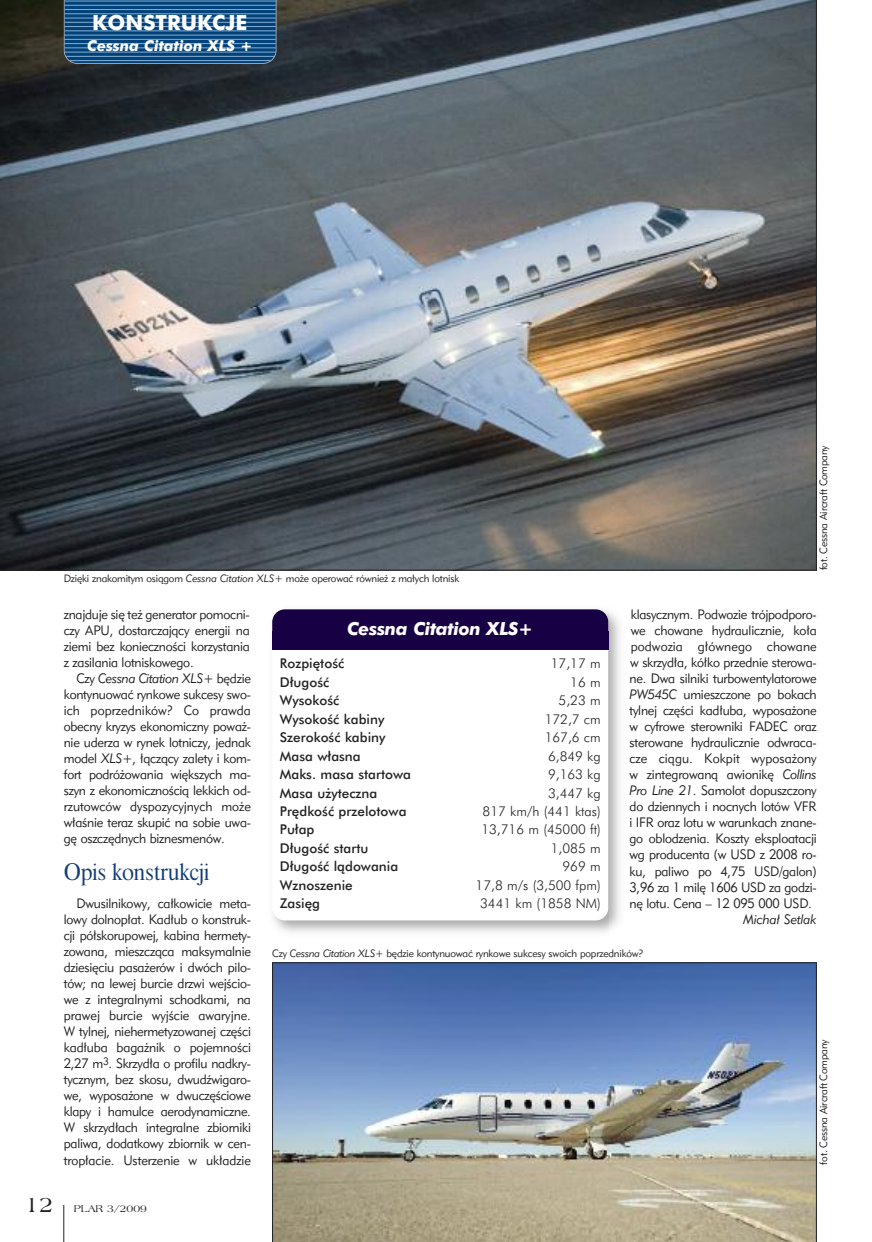
<style>
.page{position:relative;width:872px;height:1242px;background:#fff}
.page>*{position:absolute;margin:0;border:0;box-sizing:border-box;transform-origin:0 0}
.t1{font:22.5px "Dutch 801 Hd EU";letter-spacing:-.015em;color:#113d75}
.t2{font:21px "Futura EU Bold OTF";color:#fff}
.t3{font:italic 700 18px "Futura EU";letter-spacing:-.02em;color:#fff}
.t4{font:italic 700 15px "Futura EU";color:#fff}
.t5{font:13.5px/16px "Geometric 415 Lt EU";letter-spacing:-.015em;color:#222225;text-align:justify;scale:.95 1}
.t6{font:13.5px "Futura Md EU";color:#222225}
.t7{font:13.5px "Futura Lt EU";color:#222225}
.t8{font:italic 13.5px "Geometric 415 Lt EU";color:#222225;scale:.95 1}
.t9{font:10.5px "Geometric 415 Lt EU";letter-spacing:-.015em;color:#222225}
.t10{font:10.5px "Americana EU";color:#222225}
.s1{font-style:italic}
.s2{font-size:22.5px}
</style>
<div class="page">
<hr style="left:64px;top:1205px;width:1px;height:37px;background:#222225">
<img style="left:0;top:0;width:816px;height:570px">
<img style="left:272px;top:962px;width:544px;height:280px">
<img style="left:273px;top:609px;width:347px;height:323px">
<div style="left:272px;top:609px;width:336px;height:311px;background:#fff;border-radius:13px"></div>
<div style="left:272px;top:609px;width:336px;height:35px;background:#180044;border-radius:13px"></div>
<div style="left:272px;top:631px;width:336px;height:18px;background:#180044"></div>
<svg style="left:64px;top:0;width:212px;height:64px;background:#225c8e"></svg>
<h2 class="t2" style="left:92px;top:10px;width:157px">KONSTRUKCJE</h2>
<p class="t4" style="left:87px;top:36px;width:167px">Cessna Citation XLS +</p>
<p class="t9" style="left:64px;top:572px;width:397px">Dzięki znakomitym osiągom <span class="s1">Cessna Citation XLS+</span> może operować również z małych lotnisk</p>
<p class="t9" style="left:817px;top:570px;width:127px;rotate:-90deg">fot. Cessna Aircraft Company</p>
<p class="t5" style="left:64px;top:605px;width:197px">znajduje się też generator pomocni&shy;czy APU, dostarczający energii na ziemi bez konieczności korzystania z zasilania lotniskowego.</p>
<p class="t5" style="left:64px;top:670px;width:198px;text-indent:13px">Czy <span class="s1">Cessna Citation XLS+</span> będzie kontynuować rynkowe sukcesy swo&shy;ich poprzedników? Co prawda obecny kryzys ekonomiczny poważ&shy;nie uderza w rynek lotniczy, jednak model <span class="s1">XLS+</span>, łączący zalety i kom&shy;fort podróżowania większych ma&shy;szyn z ekonomicznością lekkich od&shy;rzutowców dyspozycyjnych może właśnie teraz skupić na sobie uwa&shy;gę oszczędnych biznesmenów.</p>
<h1 class="t1" style="left:64px;top:858px;width:147px">Opis konstrukcji</h1>
<p class="t5" style="left:64px;top:894px;width:198px;text-indent:13px">Dwusilnikowy, całkowicie meta&shy;lowy dolnopłat. Kadłub o konstruk&shy;cji półskorupowej, kabina hermety&shy;zowana, mieszcząca maksymalnie dziesięciu pasażerów i dwóch pilo&shy;tów; na lewej burcie drzwi wejścio&shy;we z integralnymi schodkami, na prawej burcie wyjście awaryjne.<br>W tylnej, niehermetyzowanej części kadłuba bagażnik o pojemności 2,27 m<sup>3</sup>. Skrzydła o profilu nadkry&shy;tycznym, bez skosu, dwudźwigaro&shy;we, wyposażone w dwuczęściowe klapy i hamulce aerodynamiczne.<br>W skrzydłach integralne zbiorniki paliwa, dodatkowy zbiornik w cen&shy;tropłacie. Usterzenie w układzie</p>
<p class="t10" style="left:25px;top:1202px;width:124px"><span class="s2">12</span> PLAR 3/2009</p>
<h3 class="t3" style="left:347px;top:617px;width:188px">Cessna Citation XLS+</h3>
<p class="t6" style="left:280px;top:655px;width:66px">Rozpiętość</p>
<p class="t7" style="left:551px;top:655px;width:51px">17,17 m</p>
<p class="t6" style="left:280px;top:674px;width:51px">Długość</p>
<p class="t7" style="left:570px;top:674px;width:32px">16 m</p>
<p class="t6" style="left:280px;top:692px;width:61px">Wysokość</p>
<p class="t7" style="left:558px;top:692px;width:44px">5,23 m</p>
<p class="t6" style="left:280px;top:710px;width:106px">Wysokość kabiny</p>
<p class="t7" style="left:544px;top:710px;width:58px">172,7 cm</p>
<p class="t6" style="left:280px;top:729px;width:107px">Szerokość kabiny</p>
<p class="t7" style="left:544px;top:729px;width:58px">167,6 cm</p>
<p class="t6" style="left:280px;top:747px;width:82px">Masa własna</p>
<p class="t7" style="left:548px;top:747px;width:54px">6,849 kg</p>
<p class="t6" style="left:280px;top:766px;width:133px">Maks. masa startowa</p>
<p class="t7" style="left:548px;top:766px;width:54px">9,163 kg</p>
<p class="t6" style="left:280px;top:784px;width:99px">Masa użyteczna</p>
<p class="t7" style="left:548px;top:784px;width:54px">3,447 kg</p>
<p class="t6" style="left:280px;top:803px;width:128px">Prędkość przelotowa</p>
<p class="t7" style="left:482px;top:803px;width:120px">817 km/h (441 ktas)</p>
<p class="t6" style="left:280px;top:821px;width:36px">Pułap</p>
<p class="t7" style="left:481px;top:821px;width:121px">13,716 m (45000 ft)</p>
<p class="t6" style="left:280px;top:840px;width:90px">Długość startu</p>
<p class="t7" style="left:551px;top:840px;width:51px">1,085 m</p>
<p class="t6" style="left:280px;top:858px;width:120px">Długość lądowania</p>
<p class="t7" style="left:562px;top:858px;width:40px">969 m</p>
<p class="t6" style="left:280px;top:877px;width:74px">Wznoszenie</p>
<p class="t7" style="left:475px;top:877px;width:127px">17,8 m/s (3,500 fpm)</p>
<p class="t6" style="left:280px;top:895px;width:42px">Zasięg</p>
<p class="t7" style="left:480px;top:895px;width:122px">3441 km (1858 NM)</p>
<p class="t5" style="left:629px;top:605px;width:198px">klasycznym. Podwozie trójpodporo&shy;we chowane hydraulicznie, koła podwozia głównego chowane w skrzydła, kółko przednie sterowa&shy;ne. Dwa silniki turbowentylatorowe <span class="s1">PW545C</span> umieszczone po bokach tylnej części kadłuba, wyposażone w cyfrowe sterowniki FADEC oraz sterowane hydraulicznie odwraca&shy;cze ciągu. Kokpit wyposażony w zintegrowaną awionikę <span class="s1">Collins Pro Line 21</span>. Samolot dopuszczony do dziennych i nocnych lotów VFR i IFR oraz lotu w warunkach znane&shy;go oblodzenia. Koszty eksploatacji wg producenta (w USD z 2008 ro&shy;ku, paliwo po 4,75 USD/galon)<br>3,96 za 1 milę 1606 USD za godzi&shy;nę lotu. Cena – 12 095 000 USD.</p>
<p class="t8" style="left:743px;top:910px;width:79px">Michał Setlak</p>
<p class="t9" style="left:272px;top:947px;width:373px">Czy <span class="s1">Cessna Citation XLS+</span> będzie kontynuować rynkowe sukcesy swoich poprzedników?</p>
<p class="t9" style="left:817px;top:1164px;width:127px;rotate:-90deg">fot. Cessna Aircraft Company</p>
</div>
